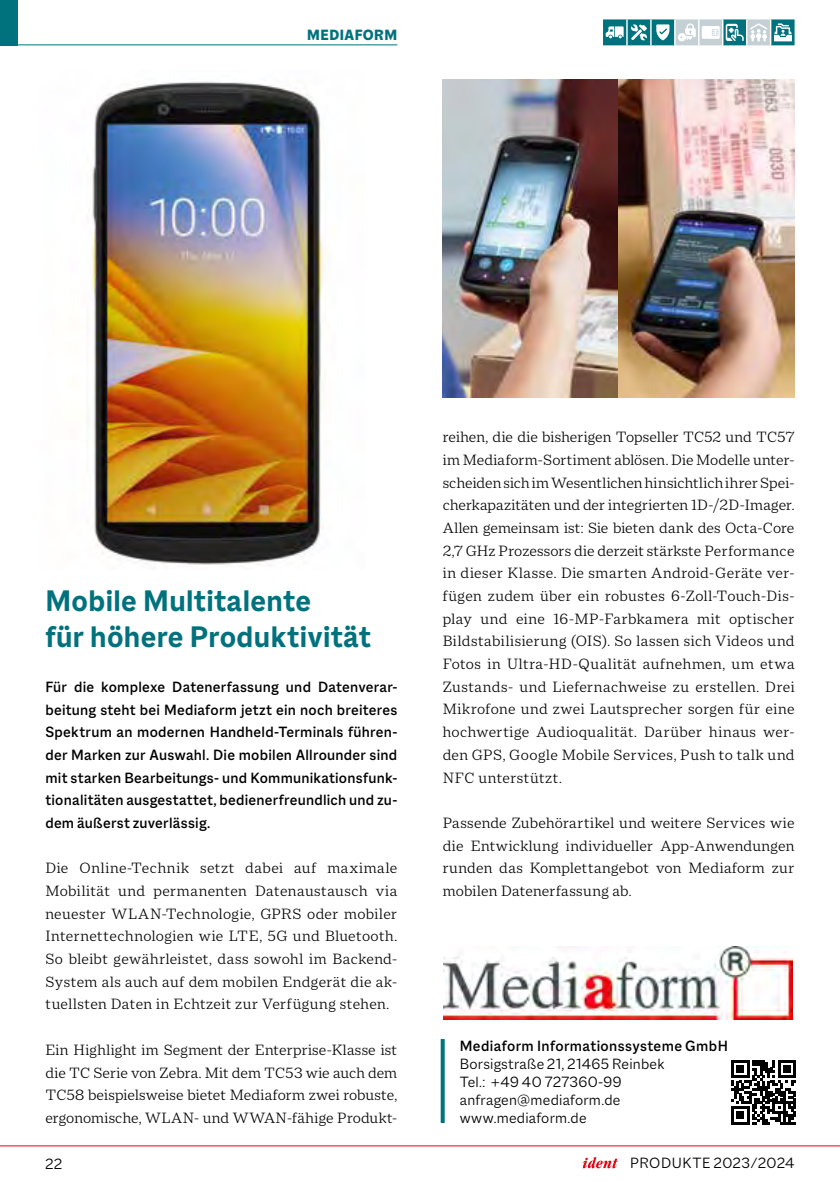
<style>
.page{position:relative;width:840px;height:1191px;background:#fff}
.page>*{position:absolute;margin:0;border:0;box-sizing:border-box;transform-origin:0 0}
.t1{font:700 32px/36px "Macklin Sans";letter-spacing:.01em;color:#00727d}
.t2{font:300 16px/22.6px "Macklin Text";letter-spacing:.02em;color:#000;text-align:justify}
.t3{font:500 16px/22.6px "Macklin Sans";letter-spacing:.02em;color:#000;text-align:justify}
.t4{font:300 16px/18px "Macklin Sans";letter-spacing:.02em;color:#000}
.t5{font:800 16px "Macklin Sans";letter-spacing:.03em;color:#00727d}
</style>
<div class="page">
<svg style="left:440px;top:1039px;width:4px;height:84px"></svg>
<svg style="left:731px;top:1060px;width:64px;height:64px"></svg>
<img style="left:443px;top:946px;width:348px;height:73px">
<img style="left:442px;top:79px;width:352px;height:318px">
<img style="left:89px;top:81px;width:240px;height:486px">
<hr style="left:0;top:1145px;width:839px;height:1px;background:#e30613">
<svg style="left:582px;top:1157px;width:35px;height:11px"></svg>
<hr style="left:0;top:44px;width:397px;height:1px;background:#00727d">
<svg style="left:603px;top:19px;width:191px;height:26px"></svg>
<div style="left:0;top:0;width:17px;height:45px;background:#00727d"></div>
<p class="t5" style="left:307px;top:25px;width:91px">MEDIAFORM</p>
<h1 class="t1" style="left:45px;top:582px;width:327px">Mobile Multitalente<br>für höhere Produktivität</h1>
<p class="t3" style="left:45px;top:675px;width:353px">Für die komplexe Datenerfassung und Datenverar&shy;beitung steht bei Mediaform jetzt ein noch breiteres Spektrum an modernen Handheld-Terminals führen&shy;der Marken zur Auswahl. Die mobilen Allrounder sind mit starken Bearbeitungs- und Kommunikationsfunk&shy;tionalitäten ausgestattet, bedienerfreundlich und zu&shy;dem äußerst zuverlässig.</p>
<p class="t2" style="left:45px;top:856px;width:353px">Die Online-Technik setzt dabei auf maximale Mobilität und permanenten Datenaustausch via neuester WLAN-Technologie, GPRS oder mobiler Internettechnologien wie LTE, 5G und Bluetooth.<br>So bleibt gewährleistet, dass sowohl im Backend-System als auch auf dem mobilen Endgerät die ak&shy;tuellsten Daten in Echtzeit zur Verfügung stehen.</p>
<p class="t2" style="left:45px;top:1038px;width:353px">Ein Highlight im Segment der Enterprise-Klasse ist die TC Serie von Zebra. Mit dem TC53 wie auch dem TC58 beispielsweise bietet Mediaform zwei robuste, ergonomische, WLAN- und WWAN-fähige Produkt-</p>
<p class="t2" style="left:442px;top:426px;width:353px">reihen, die die bisherigen Topseller TC52 und TC57 im Mediaform-Sortiment ablösen. Die Modelle unter&shy;scheiden sich im Wesentlichen hinsichtlich ihrer Spei&shy;cherkapazitäten und der integrierten 1D-/2D-Imager.<br>Allen gemeinsam ist: Sie bieten dank des Octa-Core 2,7 GHz Prozessors die derzeit stärkste Performance in dieser Klasse. Die smarten Android-Geräte ver&shy;fügen zudem über ein robustes 6-Zoll-Touch-Dis&shy;play und eine 16-MP-Farbkamera mit optischer Bildstabilisierung (OIS). So lassen sich Videos und Fotos in Ultra-HD-Qualität aufnehmen, um etwa Zustands- und Liefernachweise zu erstellen. Drei Mikrofone und zwei Lautsprecher sorgen für eine hochwertige Audioqualität. Darüber hinaus wer&shy;den GPS, Google Mobile Services, Push to talk und NFC unterstützt.</p>
<p class="t2" style="left:442px;top:811px;width:353px">Passende Zubehörartikel und weitere Services wie die Entwicklung individueller App-Anwendungen runden das Komplettangebot von Mediaform zur mobilen Datenerfassung ab.</p>
<p class="t3" style="left:459px;top:1034px;width:270px">Mediaform Informationssysteme GmbH</p>
<p class="t4" style="left:459px;top:1054px;width:206px">Borsigstraße 21, 21465 Reinbek<br>Tel.: +49 40 727360-99 anfragen@mediaform.de www.mediaform.de</p>
<p class="t4" style="left:45px;top:1154px;width:18px">22</p>
<p class="t4" style="left:629px;top:1153px;width:166px">PRODUKTE 2023∕2024</p>
</div>
